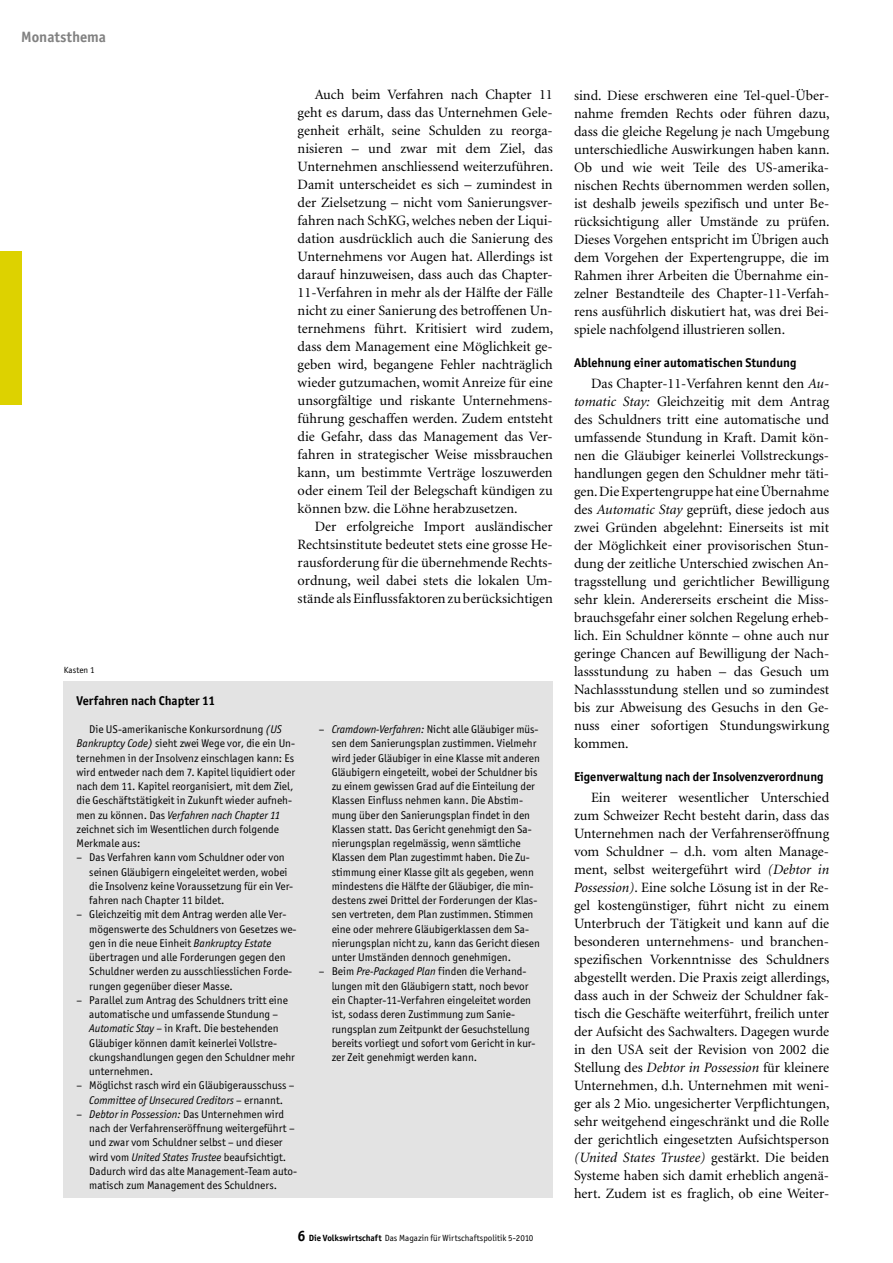
<style>
.page{position:relative;width:893px;height:1263px;background:#fff}
.page>*{position:absolute;margin:0;border:0;box-sizing:border-box;transform-origin:0 0}
.t1{font:700 15px "Officina San ITC";color:#818181}
.t2{font:14.25px/18px "Minion";color:#000;text-align:justify}
.t3{font:700 12.75px "Officina San ITC";color:#000}
.t4{font:11.25px/14.2px "Officina San ITC";color:#000}
.t5{font:9px "Officina San ITC";color:#000}
.s1{font-style:italic}
.s2{font-weight:700;font-size:15px}
.s3{font-weight:700}
</style>
<div class="page">
<div style="left:0;top:252px;width:21px;height:153px;background:#ddd200"></div>
<div style="left:64px;top:681px;width:489px;height:516px;background:#e3e3e3"></div>
<p class="t1" style="left:21px;top:27px;width:86px">Monatsthema</p>
<p class="t2" style="left:298px;top:86px;width:257px;text-align:left;text-indent:17px">Auch beim Verfahren nach Chapter 11 geht es darum, dass das Unternehmen Gele&shy;genheit erhält, seine Schulden zu reorga&shy;nisieren – und zwar mit dem Ziel, das Unternehmen anschliessend weiterzuführen.<br>Damit unterscheidet es sich – zumindest in der Zielsetzung – nicht vom Sanierungsver&shy;fahren nach SchKG, welches neben der Liqui&shy;dation ausdrücklich auch die Sanierung des Unternehmens vor Augen hat. Allerdings ist darauf hinzuweisen, dass auch das Chapter-11-Verfahren in mehr als der Hälfte der Fälle nicht zu einer Sanierung des betroffenen Un&shy;ternehmens führt. Kritisiert wird zudem, dass dem Management eine Möglichkeit ge&shy;geben wird, begangene Fehler nachträglich wieder gutzumachen, womit Anreize für eine unsorgfältige und riskante Unternehmens&shy;führung geschaffen werden. Zudem entsteht die Gefahr, dass das Management das Ver&shy;fahren in strategischer Weise missbrauchen kann, um bestimmte Verträge loszuwerden oder einem Teil der Belegschaft kündigen zu können bzw. die Löhne herabzusetzen.</p>
<p class="t2" style="left:298px;top:518px;width:257px;text-indent:17px">Der erfolgreiche Import ausländischer Rechtsinstitute bedeutet stets eine grosse He&shy;rausforderung für die übernehmende Rechts&shy;ordnung, weil dabei stets die lokalen Um&shy;stände als Einflussfaktoren zu berücksichtigen</p>
<p class="t5" style="left:64px;top:664px;width:32px">Kasten 1</p>
<p class="t3" style="left:77px;top:692px;width:140px">Verfahren nach Chapter 11</p>
<p class="t4" style="left:77px;top:722px;width:220px;text-indent:13px">Die US-amerikanische Konkursordnung <span class="s1">(US Bankruptcy Code)</span> sieht zwei Wege vor, die ein Un&shy;ternehmen in der Insolvenz einschlagen kann: Es wird entweder nach dem 7. Kapitel liquidiert oder nach dem 11. Kapitel reorganisiert, mit dem Ziel, die Geschäftstätigkeit in Zukunft wieder aufneh&shy;men zu können. Das <span class="s1">Verfahren nach Chapter 11 </span>zeichnet sich im Wesentlichen durch folgende Merkmale aus:</p>
<p class="t4" style="left:89px;top:850px;width:205px;text-indent:-13px">– Das Verfahren kann vom Schuldner oder von seinen Gläubigern eingeleitet werden, wobei die Insolvenz keine Voraussetzung für ein Ver&shy;fahren nach Chapter 11 bildet.</p>
<p class="t4" style="left:89px;top:907px;width:209px;text-indent:-13px">– Gleichzeitig mit dem Antrag werden alle Ver&shy;mögenswerte des Schuldners von Gesetzes we&shy;gen in die neue Einheit <span class="s1">Bankruptcy Estate </span>übertragen und alle Forderungen gegen den Schuldner werden zu ausschliesslichen Forde&shy;rungen gegenüber dieser Masse.</p>
<p class="t4" style="left:89px;top:993px;width:207px;text-indent:-13px">– Parallel zum Antrag des Schuldners tritt eine automatische und umfassende Stundung – <span class="s1">Automatic Stay</span> – in Kraft. Die bestehenden Gläubiger können damit keinerlei Vollstre&shy;ckungshandlungen gegen den Schuldner mehr unternehmen.</p>
<p class="t4" style="left:77px;top:1078px;width:219px;text-align:center">– Möglichst rasch wird ein Gläubigerausschuss –<br><span class="s1">Committee of Unsecured Creditors</span> – ernannt.</p>
<p class="t4" style="left:89px;top:1107px;width:209px;text-indent:-13px">– <span class="s1">Debtor in Possession:</span> Das Unternehmen wird nach der Verfahrenseröffnung weitergeführt – und zwar vom Schuldner selbst – und dieser wird vom <span class="s1">United States Trustee</span> beaufsichtigt.<br>Dadurch wird das alte Management-Team auto&shy;matisch zum Management des Schuldners.</p>
<p class="t4" style="left:332px;top:722px;width:210px;text-indent:-13px">– <span class="s1">Cramdown-Verfahren:</span> Nicht alle Gläubiger müs&shy;sen dem Sanierungsplan zustimmen. Vielmehr wird jeder Gläubiger in eine Klasse mit anderen Gläubigern eingeteilt, wobei der Schuldner bis zu einem gewissen Grad auf die Einteilung der Klassen Einfluss nehmen kann. Die Abstim&shy;mung über den Sanierungsplan findet in den Klassen statt. Das Gericht genehmigt den Sa&shy;nierungsplan regelmässig, wenn sämtliche Klassen dem Plan zugestimmt haben. Die Zu&shy;stimmung einer Klasse gilt als gegeben, wenn mindestens die Hälfte der Gläubiger, die min&shy;destens zwei Drittel der Forderungen der Klas&shy;sen vertreten, dem Plan zustimmen. Stimmen eine oder mehrere Gläubigerklassen dem Sa&shy;nierungsplan nicht zu, kann das Gericht diesen unter Umständen dennoch genehmigen.</p>
<p class="t4" style="left:332px;top:964px;width:205px;text-indent:-13px">– Beim <span class="s1">Pre-Packaged Plan</span> finden die Verhand&shy;lungen mit den Gläubigern statt, noch bevor ein Chapter-11-Verfahren eingeleitet worden ist, sodass deren Zustimmung zum Sanie&shy;rungsplan zum Zeitpunkt der Gesuchstellung bereits vorliegt und sofort vom Gericht in kur&shy;zer Zeit genehmigt werden kann.</p>
<p class="t5" style="left:298px;top:1232px;width:237px"><span class="s2">6</span> <span class="s3">Die Volkswirtschaft</span> Das Magazin für Wirtschaftspolitik 5-2010</p>
<p class="t2" style="left:574px;top:86px;width:257px">sind. Diese erschweren eine Tel-quel-Über&shy;nahme fremden Rechts oder führen dazu, dass die gleiche Regelung je nach Umgebung unterschiedliche Auswirkungen haben kann.<br>Ob und wie weit Teile des US-amerika&shy;nischen Rechts übernommen werden sollen, ist deshalb jeweils spezifisch und unter Be&shy;rücksichtigung aller Umstände zu prüfen.<br>Dieses Vorgehen entspricht im Übrigen auch dem Vorgehen der Expertengruppe, die im Rahmen ihrer Arbeiten die Übernahme ein&shy;zelner Bestandteile des Chapter-11-Verfah&shy;rens ausführlich diskutiert hat, was drei Bei&shy;spiele nachfolgend illustrieren sollen.</p>
<p class="t3" style="left:574px;top:354px;width:224px">Ablehnung einer automatischen Stundung</p>
<p class="t2" style="left:574px;top:374px;width:257px;text-indent:17px">Das Chapter-11-Verfahren kennt den <span class="s1">Au&shy;tomatic Stay:</span> Gleichzeitig mit dem Antrag des Schuldners tritt eine automatische und umfassende Stundung in Kraft. Damit kön&shy;nen die Gläubiger keinerlei Vollstreckungs&shy;handlungen gegen den Schuldner mehr täti&shy;gen. Die Expertengruppe hat eine Übernahme des <span class="s1">Automatic Stay</span> geprüft, diese jedoch aus zwei Gründen abgelehnt: Einerseits ist mit der Möglichkeit einer provisorischen Stun&shy;dung der zeitliche Unterschied zwischen An&shy;tragsstellung und gerichtlicher Bewilligung sehr klein. Andererseits erscheint die Miss&shy;brauchsgefahr einer solchen Regelung erheb&shy;lich. Ein Schuldner könnte – ohne auch nur geringe Chancen auf Bewilligung der Nach&shy;lassstundung zu haben – das Gesuch um Nachlassstundung stellen und so zumindest bis zur Abweisung des Gesuchs in den Ge&shy;nuss einer sofortigen Stundungswirkung kommen.</p>
<p class="t3" style="left:574px;top:768px;width:251px">Eigenverwaltung nach der Insolvenzverordnung</p>
<p class="t2" style="left:574px;top:788px;width:257px;text-indent:17px">Ein weiterer wesentlicher Unterschied zum Schweizer Recht besteht darin, dass das Unternehmen nach der Verfahrenseröffnung vom Schuldner – d.h. vom alten Manage&shy;ment, selbst weitergeführt wird <span class="s1">(Debtor in Possession)</span>. Eine solche Lösung ist in der Re&shy;gel kostengünstiger, führt nicht zu einem Unterbruch der Tätigkeit und kann auf die besonderen unternehmens- und branchen&shy;spezifischen Vorkenntnisse des Schuldners abgestellt werden. Die Praxis zeigt allerdings, dass auch in der Schweiz der Schuldner fak&shy;tisch die Geschäfte weiterführt, freilich unter der Aufsicht des Sachwalters. Dagegen wurde in den USA seit der Revision von 2002 die Stellung des <span class="s1">Debtor in Possession</span> für kleinere Unternehmen, d.h. Unternehmen mit weni&shy;ger als 2 Mio. ungesicherter Verpflichtungen, sehr weitgehend eingeschränkt und die Rolle der gerichtlich eingesetzten Aufsichtsperson <span class="s1">(United States Trustee)</span> gestärkt. Die beiden Systeme haben sich damit erheblich angenä&shy;hert. Zudem ist es fraglich, ob eine Weiter-</p>
</div>
